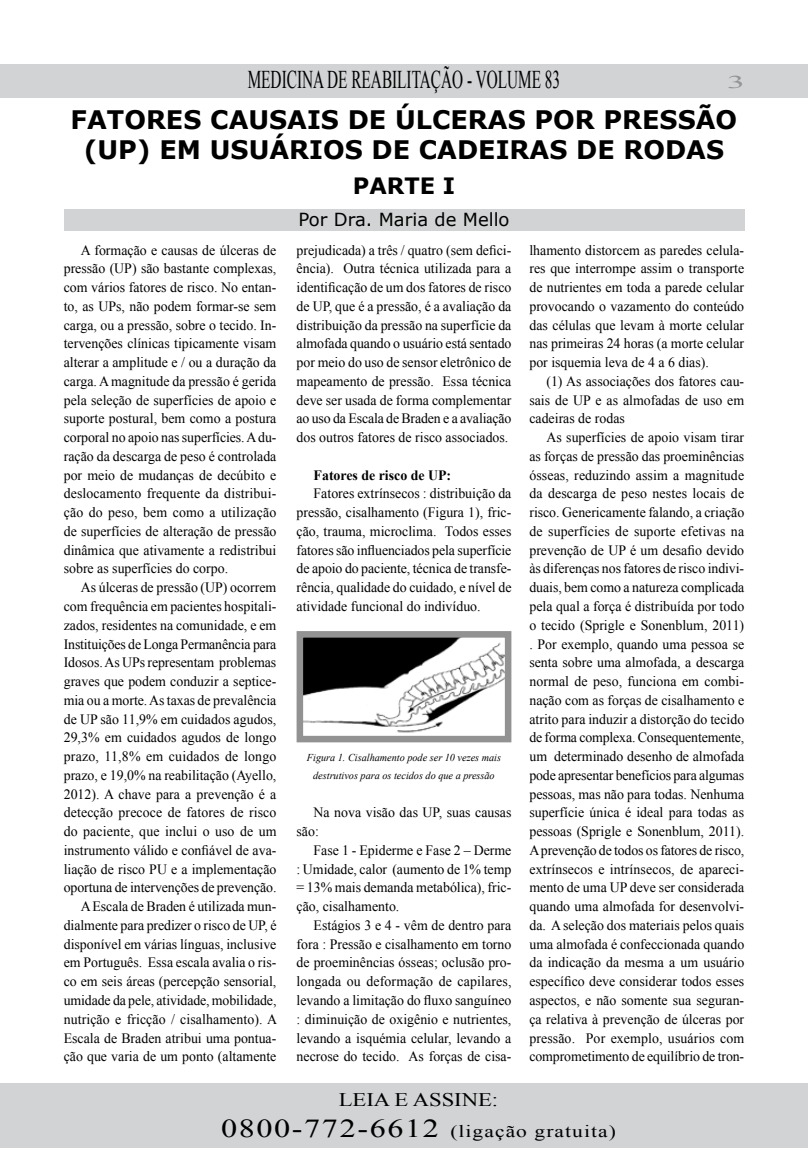
<style>
.page{position:relative;width:808px;height:1170px;background:#fff}
.page>*{position:absolute;margin:0;border:0;box-sizing:border-box;transform-origin:0 0}
.t1{font:700 25.5px "Verdana";color:#000}
.t2{font:25.5px "Times New Roman";color:#000;scale:.6 1}
.t3{font:700 22.5px "Verdana";color:#000}
.t4{font:19.2px "Times New Roman";color:#000;scale:1.18 1}
.t5{font:18px "Verdana";color:#000}
.t6{font:18px "Times New Roman";color:#939598;scale:2 1}
.t7{font:17.25px "Times New Roman";letter-spacing:.05em;color:#000;scale:1.25 1}
.t8{font:14.25px/18.8px "Times New Roman";color:#000;text-align:justify}
.t9{font:700 14.25px "Times New Roman";color:#000}
.t10{font:italic 10.5px/18px "Times New Roman";color:#000;text-align:center}
.s1{font-size:25.8px}
</style>
<div class="page">
<div style="left:0;top:64px;width:808px;height:33px;background:#d1d3d4"></div>
<div style="left:0;top:1082px;width:808px;height:65px;background:#d1d3d4"></div>
<div style="left:64px;top:210px;width:680px;height:21px;background:#d1d3d4"></div>
<img style="left:305px;top:639px;width:198px;height:94px">
<div style="left:297px;top:631px;width:214px;height:111px;border:7px solid #929292"></div>
<h1 class="t2" style="left:248px;top:62px;width:522px">MEDICINA DE REABILITAÇÃO - VOLUME 83</h1>
<p class="t6" style="left:727px;top:70px;width:10px">3</p>
<h1 class="t1" style="left:71px;top:103px;width:37px">FATORES</h1>
<h1 class="t1" style="left:210px;top:103px;width:77px">CAUSAIS</h1>
<h1 class="t1" style="left:348px;top:103px;width:104px">DE ÚLCERAS</h1>
<h1 class="t1" style="left:534px;top:103px;width:21px">POR</h1>
<h1 class="t1" style="left:603px;top:103px;width:19px">PRESS</h1>
<h1 class="t1" style="left:696px;top:103px;width:40px">ÃO</h1>
<h1 class="t1" style="left:84px;top:134px;width:96px">(UP) EM</h1>
<h1 class="t1" style="left:210px;top:134px;width:98px">USUÁRIOS</h1>
<h1 class="t1" style="left:371px;top:134px;width:67px">DE CADEIRAS</h1>
<h1 class="t1" style="left:576px;top:134px;width:68px">DE RODAS</h1>
<h2 class="t3" style="left:353px;top:171px;width:34px">PARTE</h2>
<h2 class="t3" style="left:443px;top:171px;width:14px">I</h2>
<p class="t8" style="left:64px;top:240px;width:214px;text-indent:17px">A formação e causas de úlceras de pressão (UP) são bastante complexas, com vários fatores de risco. No entan&shy;to, as UPs, não podem formar-se sem carga, ou a pressão, sobre o tecido. In&shy;tervenções clínicas tipicamente visam alterar a amplitude e / ou a duração da carga. A magnitude da pressão é gerida pela seleção de superfícies de apoio e suporte postural, bem como a postura corporal no apoio nas superfícies. A du&shy;ração da descarga de peso é controlada por meio de mudanças de decúbito e deslocamento frequente da distribui&shy;ção do peso, bem como a utilização de superfícies de alteração de pressão dinâmica que ativamente a redistribui sobre as superfícies do corpo.</p>
<p class="t8" style="left:64px;top:578px;width:215px;text-align:right">As úlceras de pressão (UP) ocorrem com frequência em pacientes hospitali&shy;zados, residentes na comunidade, e em Instituições de Longa Permanência para Idosos. As UPs representam problemas graves que podem conduzir a septice&shy;mia ou a morte. As taxas de prevalência de UP são 11,9% em cuidados agudos, 29,3% em cuidados agudos de longo prazo, 11,8% em cuidados de longo prazo, e 19,0% na reabilitação (Ayello, 2012). A chave para a prevenção é a detecção precoce de fatores de risco do paciente, que inclui o uso de um instrumento válido e confiável de ava&shy;liação de risco PU e a implementação oportuna de intervenções de prevenção.<br>A Escala de Braden é utilizada mun&shy;dialmente para predizer o risco de UP, é disponível em várias línguas, inclusive em Português. Essa escala avalia o ris&shy;co em seis áreas (percepção sensorial, umidade da pele, atividade, mobilidade, nutrição e fricção / cisalhamento). A Escala de Braden atribui uma pontua&shy;ção que varia de um ponto (altamente</p>
<p class="t5" style="left:298px;top:207px;width:213px">Por Dra. Maria de Mello</p>
<p class="t8" style="left:297px;top:240px;width:216px">prejudicada) a três / quatro (sem defici&shy;ência). Outra técnica utilizada para a identificação de um dos fatores de risco de UP, que é a pressão, é a avaliação da distribuição da pressão na superfície da almofada quando o usuário está sentado por meio do uso de sensor eletrônico de mapeamento de pressão. Essa técnica deve ser usada de forma complementar ao uso da Escala de Braden e a avaliação dos outros fatores de risco associados.</p>
<p class="t9" style="left:314px;top:465px;width:139px">Fatores de risco de UP:</p>
<p class="t8" style="left:297px;top:484px;width:216px;text-indent:17px">Fatores extrínsecos : distribuição da pressão, cisalhamento (Figura 1), fric&shy;ção, trauma, microclima. Todos esses fatores são influenciados pela superfície de apoio do paciente, técnica de transfe&shy;rência, qualidade do cuidado, e nível de atividade funcional do indivíduo.</p>
<p class="t10" style="left:307px;top:748px;width:196px">Figura 1. Cisalhamento pode ser 10 vezes mais destrutivos para os tecidos do que a pressão</p>
<p class="t8" style="left:297px;top:803px;width:216px;text-indent:17px">Na nova visão das UP, suas causas são:</p>
<p class="t8" style="left:297px;top:840px;width:216px;text-indent:17px">Fase 1 - Epiderme e Fase 2 – Derme : Umidade, calor (aumento de 1% temp = 13% mais demanda metabólica), fric&shy;ção, cisalhamento.</p>
<p class="t8" style="left:297px;top:915px;width:216px;text-indent:17px">Estágios 3 e 4 - vêm de dentro para fora : Pressão e cisalhamento em torno de proeminências ósseas; oclusão pro&shy;longada ou deformação de capilares, levando a limitação do fluxo sanguíneo : diminuição de oxigênio e nutrientes, levando a isquémia celular, levando a necrose do tecido. As forças de cisa-</p>
<p class="t8" style="left:529px;top:240px;width:216px">lhamento distorcem as paredes celula&shy;res que interrompe assim o transporte de nutrientes em toda a parede celular provocando o vazamento do conteúdo das células que levam à morte celular nas primeiras 24 horas (a morte celular por isquemia leva de 4 a 6 dias).</p>
<p class="t8" style="left:529px;top:371px;width:216px;text-indent:17px">(1) As associações dos fatores cau&shy;sais de UP e as almofadas de uso em cadeiras de rodas</p>
<p class="t8" style="left:529px;top:428px;width:216px;text-indent:17px">As superfícies de apoio visam tirar as forças de pressão das proeminências ósseas, reduzindo assim a magnitude da descarga de peso nestes locais de risco. Genericamente falando, a criação de superfícies de suporte efetivas na prevenção de UP é um desafio devido às diferenças nos fatores de risco indivi&shy;duais, bem como a natureza complicada pela qual a força é distribuída por todo o tecido (Sprigle e Sonenblum, 2011) . Por exemplo, quando uma pessoa se senta sobre uma almofada, a descarga normal de peso, funciona em combi&shy;nação com as forças de cisalhamento e atrito para induzir a distorção do tecido de forma complexa. Consequentemente, um determinado desenho de almofada pode apresentar benefícios para algumas pessoas, mas não para todas. Nenhuma superfície única é ideal para todas as pessoas (Sprigle e Sonenblum, 2011).<br>A prevenção de todos os fatores de risco, extrínsecos e intrínsecos, de apareci&shy;mento de uma UP deve ser considerada quando uma almofada for desenvolvi&shy;da. A seleção dos materiais pelos quais uma almofada é confeccionada quando da indicação da mesma a um usuário específico deve considerar todos esses aspectos, e não somente sua seguran&shy;ça relativa à prevenção de úlceras por pressão. Por exemplo, usuários com comprometimento de equilíbrio de tron-</p>
<h3 class="t4" style="left:339px;top:1086px;width:137px">LEIA E ASSINE:</h3>
<p class="t7" style="left:221px;top:1118px;width:317px"><span class="s1">0800-772-6612</span> (ligação gratuita)</p>
</div>
